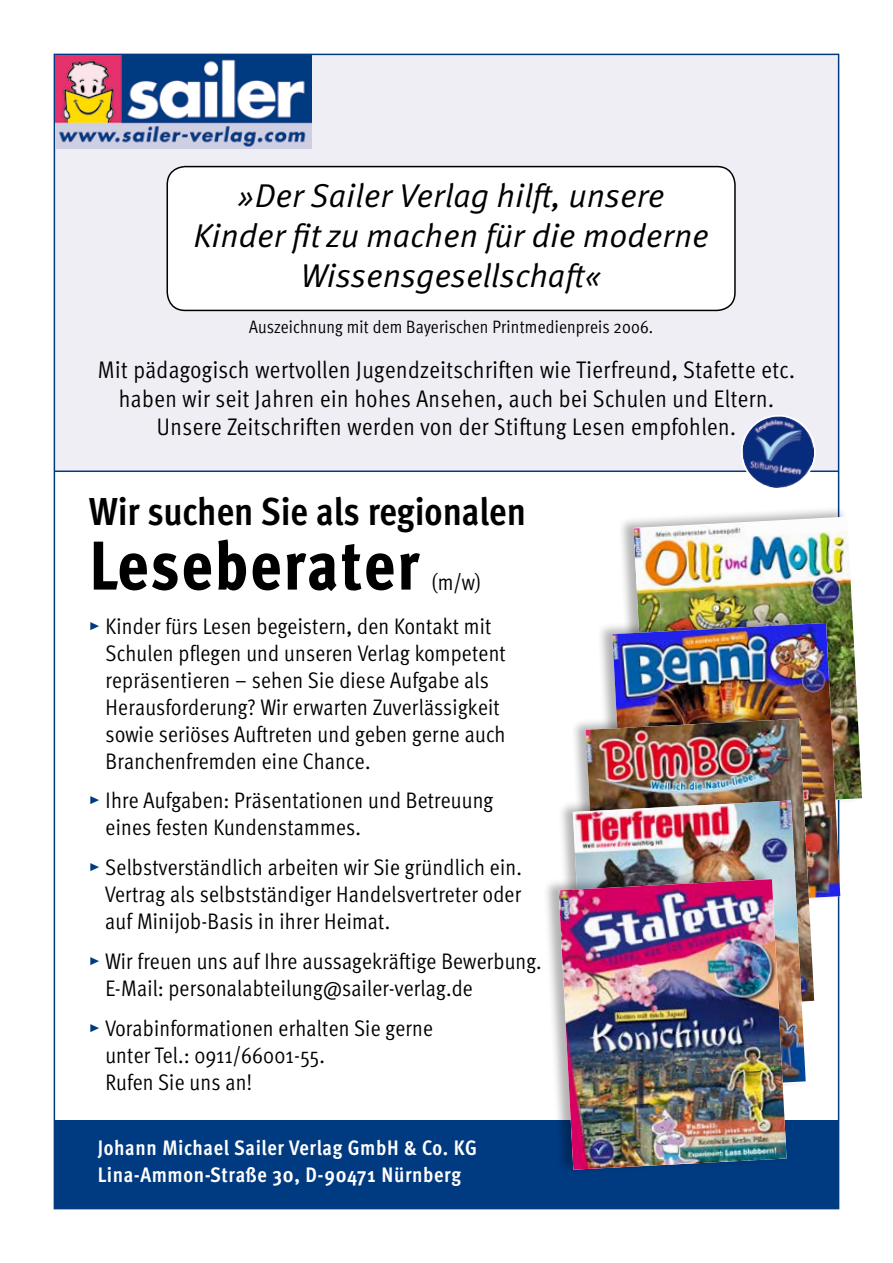
<style>
.page{position:relative;width:893px;height:1263px;background:#fff}
.page>*{position:absolute;margin:0;border:0;box-sizing:border-box;transform-origin:0 0}
.t1{font:800 69px "Meta Cond OT";letter-spacing:.025em;color:#000}
.t2{font:700 39px "Meta Cond OT";letter-spacing:-.005em;color:#000}
.t3{font:italic 33px/39.6px "Meta OT";letter-spacing:-.005em;color:#000;text-align:center}
.t4{font:24px/28.8px "Meta Cond OT";letter-spacing:.02em;color:#000;text-align:center}
.t5{font:22.5px/27px "Meta Cond OT";letter-spacing:.01em;color:#000}
.t6{font:700 21px/27px "Meta Cond OT";letter-spacing:.03em;color:#fff}
.t7{font:18px "Meta Cond OT";letter-spacing:.01em;color:#000}
.s1{color:#003a80}
</style>
<div class="page">
<div style="left:57px;top:57px;width:779px;height:413px;background:#eeeef4"></div>
<div style="left:54px;top:1120px;width:785px;height:89px;background:#003a80"></div>
<hr style="left:54px;top:470px;width:785px;height:2px;background:#003a80">
<img style="left:55px;top:55px;width:257px;height:93px">
<div style="left:167px;top:167px;width:568px;height:143px;background:#fff;border-radius:18px"></div>
<div style="left:167px;top:166px;width:569px;height:145px;border:2px solid #000;border-radius:18px"></div>
<svg style="left:737px;top:411px;width:82px;height:77px"></svg>
<div style="left:618px;top:505px;width:244px;height:309px;background:#000;opacity:.3"></div>
<img style="left:634px;top:517px;width:228px;height:292px">
<div style="left:597px;top:612px;width:243px;height:299px;background:#000;opacity:.3"></div>
<img style="left:612px;top:623px;width:228px;height:284px">
<div style="left:570px;top:707px;width:244px;height:309px;background:#000;opacity:.3"></div>
<img style="left:586px;top:719px;width:228px;height:293px">
<div style="left:557px;top:789px;width:249px;height:309px;background:#000;opacity:.3"></div>
<img style="left:573px;top:800px;width:233px;height:293px">
<div style="left:543px;top:868px;width:244px;height:306px;background:#000;opacity:.3"></div>
<img style="left:559px;top:879px;width:227px;height:291px">
<h3 class="t3" style="left:193px;top:177px;width:517px">»Der Sailer Verlag hilft, unsere<br>Kinder fit zu machen für die moderne<br>Wissensgesellschaft«</h3>
<p class="t7" style="left:249px;top:315px;width:406px">Auszeichnung mit dem Bayerischen Printmedienpreis 2006.</p>
<p class="t4" style="left:98px;top:354px;width:699px">Mit pädagogisch wertvollen Jugendzeitschriften wie Tierfreund, Stafette etc. haben wir seit Jahren ein hohes Ansehen, auch bei Schulen und Eltern.<br>Unsere Zeitschriften werden von der Stiftung Lesen empfohlen.</p>
<h2 class="t2" style="left:89px;top:487px;width:438px">Wir suchen Sie als regionalen</h2>
<h1 class="t1" style="left:89px;top:521px;width:332px">Leseberater</h1>
<p class="t5" style="left:89px;top:559px;width:404px;line-height:44px;text-indent:343px">(m/w) <span class="s1">▶</span> Kinder fürs Lesen begeistern, den Kontakt mit</p>
<p class="t5" style="left:106px;top:639px;width:402px">Schulen pflegen und unseren Verlag kompetent repräsentieren – sehen Sie diese Aufgabe als Herausforderung? Wir erwarten Zuverlässigkeit sowie seriöses Auftreten und geben gerne auch Branchenfremden eine Chance.</p>
<p class="t5" style="left:106px;top:786px;width:389px;text-indent:-16px"><span class="s1">▶</span> Ihre Aufgaben: Präsentationen und Betreuung eines festen Kundenstammes.</p>
<p class="t5" style="left:105px;top:853px;width:418px;text-align:justify;text-indent:-16px"><span class="s1">▶</span> Selbstverständlich arbeiten wir Sie gründlich ein.<br>Vertrag als selbstständiger Handelsvertreter oder auf Minijob-Basis in ihrer Heimat.</p>
<p class="t5" style="left:105px;top:947px;width:438px;text-indent:-16px"><span class="s1">▶</span> Wir freuen uns auf Ihre aussagekräftige Bewerbung.<br>E-Mail: personalabteilung@sailer-verlag.de</p>
<p class="t5" style="left:105px;top:1014px;width:329px;text-indent:-16px"><span class="s1">▶</span> Vorabinformationen erhalten Sie gerne unter Tel.: 0911/66001-55.<br>Rufen Sie uns an!</p>
<p class="t6" style="left:98px;top:1134px;width:381px">Johann Michael Sailer Verlag GmbH &amp; Co. KG<br>Lina-Ammon-Straße 30, D-90471 Nürnberg</p>
</div>
